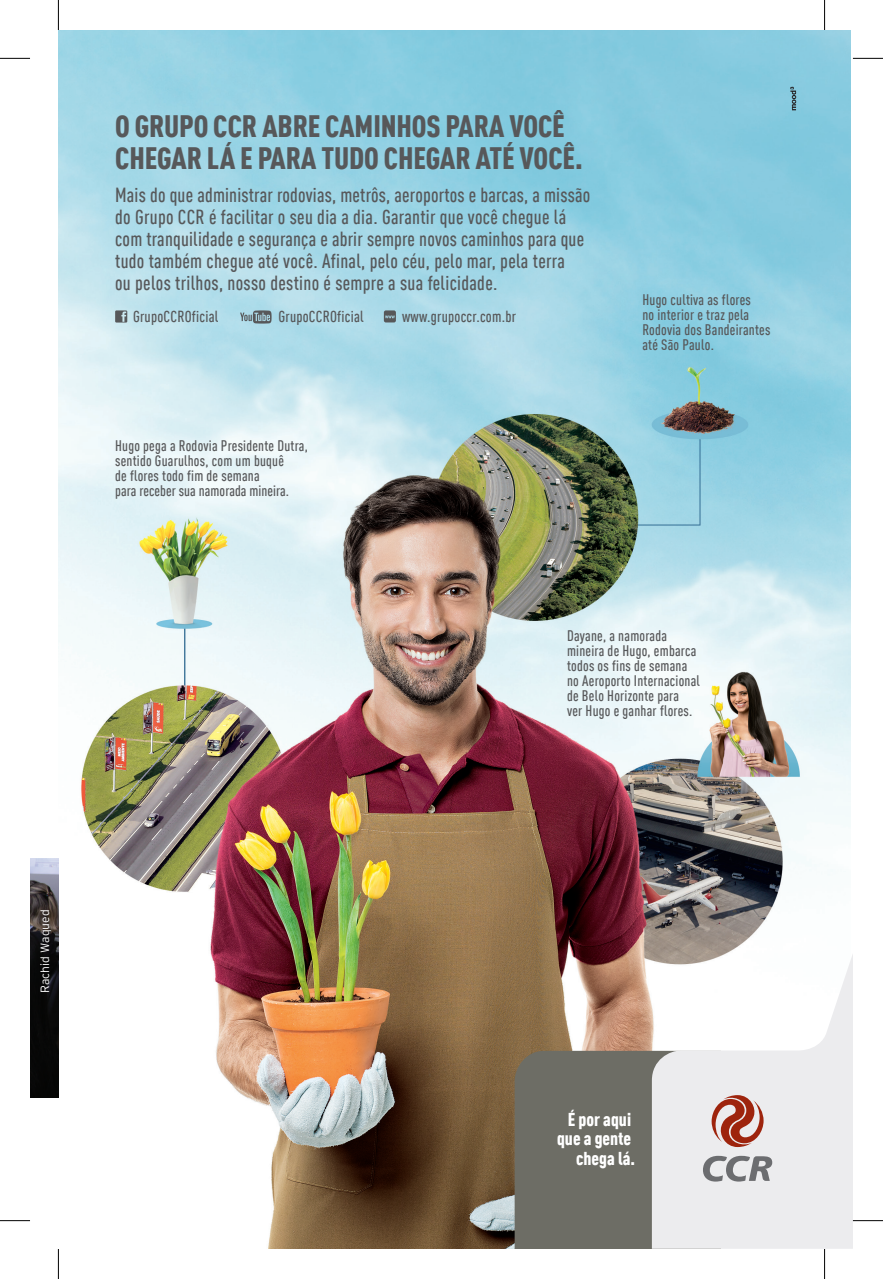
<style>
.page{position:relative;width:883px;height:1279px;background:#fff}
.page>*{position:absolute;margin:0;border:0;box-sizing:border-box;transform-origin:0 0}
.t1{font:900 condensed 30.4px/32.2px "DIN Offc";letter-spacing:-.005em;color:#57585a}
.t2{font:500 condensed 20px/22px "DIN Offc";letter-spacing:.015em;color:#57585a}
.t3{font:900 condensed 18.2px/19.6px "DIN Offc";color:#fff;text-align:right}
.t4{font:500 condensed 15.8px "DIN Offc";letter-spacing:.015em;color:#57585a}
.t5{font:500 condensed 15px/15px "DIN Offc";letter-spacing:.015em;color:#57585a}
.t6{font:300 12px "Interstate";color:#fff}
</style>
<div class="page">
<img style="left:58px;top:30px;width:792px;height:1219px">
<svg style="left:651px;top:953px;width:201px;height:296px;fill:#ececee"></svg>
<svg style="left:514px;top:1051px;width:257px;height:198px;background:#a39f9b"></svg>
<svg style="left:789px;top:87px;width:6px;height:23px"></svg>
<svg style="left:115px;top:310px;width:12px;height:13px"></svg>
<svg style="left:383px;top:310px;width:12px;height:12px"></svg>
<svg style="left:240px;top:310px;width:31px;height:14px"></svg>
<img style="left:30px;top:858px;width:28px;height:239px">
<hr style="left:0;top:58px;width:30px;height:1px;background:#000">
<hr style="left:852px;top:58px;width:30px;height:1px;background:#000">
<hr style="left:0;top:1220px;width:30px;height:1px;background:#000">
<hr style="left:852px;top:1220px;width:30px;height:1px;background:#000">
<hr style="left:58px;top:0;width:1px;height:30px;background:#000">
<hr style="left:58px;top:1249px;width:1px;height:30px;background:#000">
<hr style="left:823px;top:0;width:1px;height:30px;background:#000">
<hr style="left:823px;top:1249px;width:1px;height:30px;background:#000">
<h1 class="t1" style="left:115px;top:109px;width:469px">O GRUPO CCR ABRE CAMINHOS PARA VOCÊ<br>CHEGAR LÁ E PARA TUDO CHEGAR ATÉ VOCÊ.</h1>
<p class="t2" style="left:115px;top:183px;width:476px">Mais do que administrar rodovias, metrôs, aeroportos e barcas, a missão do Grupo CCR é facilitar o seu dia a dia. Garantir que você chegue lá com tranquilidade e segurança e abrir sempre novos caminhos para que tudo também chegue até você. Afinal, pelo céu, pelo mar, pela terra<br>ou pelos trilhos, nosso destino é sempre a sua felicidade.</p>
<p class="t4" style="left:133px;top:307px;width:87px">GrupoCCROficial</p>
<p class="t4" style="left:278px;top:307px;width:87px">GrupoCCROficial</p>
<p class="t4" style="left:402px;top:307px;width:115px">www.grupoccr.com.br</p>
<p class="t5" style="left:115px;top:438px;width:194px">Hugo pega a Rodovia Presidente Dutra, sentido Guarulhos, com um buquê<br>de flores todo fim de semana<br>para receber sua namorada mineira.</p>
<p class="t5" style="left:642px;top:291px;width:129px">Hugo cultiva as flores<br>no interior e traz pela<br>Rodovia dos Bandeirantes até São Paulo.</p>
<p class="t5" style="left:566px;top:628px;width:134px">Dayane, a namorada mineira de Hugo, embarca todos os fins de semana no Aeroporto Internacional de Belo Horizonte para<br>ver Hugo e ganhar flores.</p>
<p class="t6" style="left:38px;top:992px;width:84px;rotate:-90deg">Rachid Waqued</p>
<p class="t3" style="left:556px;top:1109px;width:80px">É por aqui que a gente chega lá.</p>
</div>
